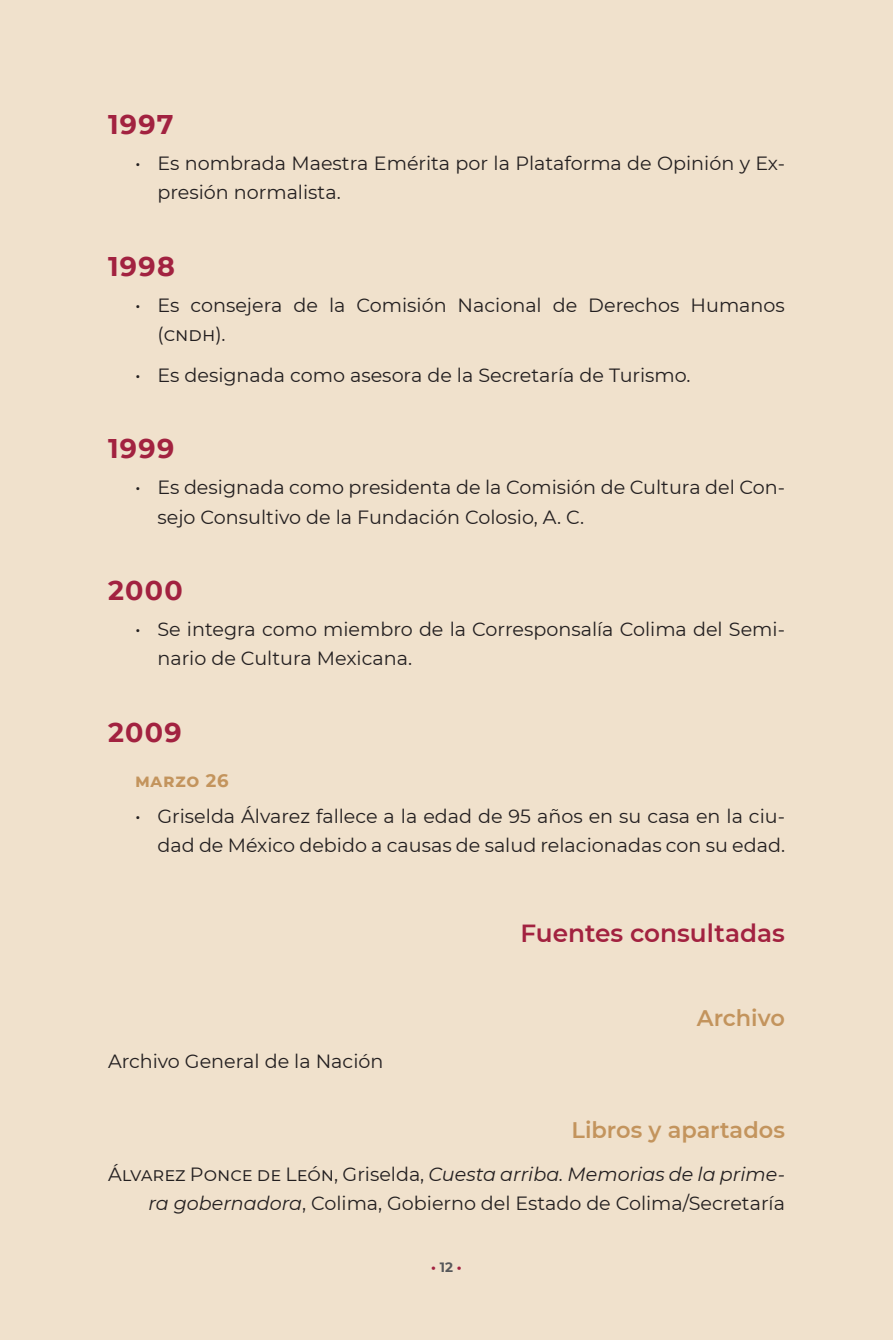
<style>
.page{position:relative;width:893px;height:1340px;background:#fff}
.page>*{position:absolute;margin:0;border:0;box-sizing:border-box;transform-origin:0 0}
.cronologia_año{font:700 27px "Montserrat";letter-spacing:.05em;color:#a22240}
.subtitulo_1{font:600 24.75px "Montserrat";color:#a22240}
.subtitulo_2{font:600 22.5px "Montserrat";color:#c3945d}
.referencias{font:19.12px/29.2px "Montserrat";color:#231f20}
.cronologia_mes{font:700 18px "Montserrat";letter-spacing:.04em;color:#c3945d}
.t1{font:700 13.5px "Montserrat";color:#a22240}
.s1{font-style:italic}
.s2{color:#57585a}
</style>
<div class="page">
<div style="left:0;top:0;width:893px;height:1339px;background:#f0e1cc"></div>
<p class="cronologia_año" style="left:108px;top:105px;width:67px">1997</p>
<p class="referencias" style="left:158px;top:148px;width:629px;text-indent:-22px">• Es nombrada Maestra Emérita por la Plataforma de Opinión y Ex&shy;presión normalista.</p>
<p class="cronologia_año" style="left:108px;top:247px;width:68px">1998</p>
<p class="referencias" style="left:158px;top:290px;width:629px;text-indent:-22px">• Es consejera de la Comisión Nacional de Derechos Humanos (cndh).</p>
<p class="referencias" style="left:135px;top:360px;width:557px">• Es designada como asesora de la Secretaría de Turismo.</p>
<p class="cronologia_año" style="left:108px;top:429px;width:68px">1999</p>
<p class="referencias" style="left:158px;top:472px;width:629px;text-indent:-22px">• Es designada como presidenta de la Comisión de Cultura del Con&shy;sejo Consultivo de la Fundación Colosio, A. C.</p>
<p class="cronologia_año" style="left:108px;top:571px;width:76px">2000</p>
<p class="referencias" style="left:158px;top:614px;width:629px;text-indent:-22px">• Se integra como miembro de la Corresponsalía Colima del Semi&shy;nario de Cultura Mexicana.</p>
<p class="cronologia_año" style="left:108px;top:713px;width:75px">2009</p>
<p class="cronologia_mes" style="left:135px;top:767px;width:95px">marzo 26</p>
<p class="referencias" style="left:135px;top:801px;width:651px;text-align:right">• Griselda Álvarez fallece a la edad de 95 años en su casa en la ciu&shy;dad de México debido a causas de salud relacionadas con su edad.</p>
<p class="subtitulo_1" style="left:520px;top:916px;width:266px">Fuentes consultadas</p>
<p class="referencias" style="left:108px;top:1046px;width:277px">Archivo General de la Nación</p>
<p class="subtitulo_2" style="left:697px;top:1001px;width:90px">Archivo</p>
<p class="subtitulo_2" style="left:572px;top:1114px;width:215px">Libros y apartados</p>
<p class="referencias" style="left:108px;top:1158px;width:678px;text-align:right">Álvarez Ponce de León, Griselda, <span class="s1">Cuesta arriba. Memorias de la prime&shy;ra gobernadora</span>, Colima, Gobierno del Estado de Colima/Secretaría</p>
<p class="t1" style="left:431px;top:1257px;width:32px">•<span class="s2">12</span>•</p>
</div>
